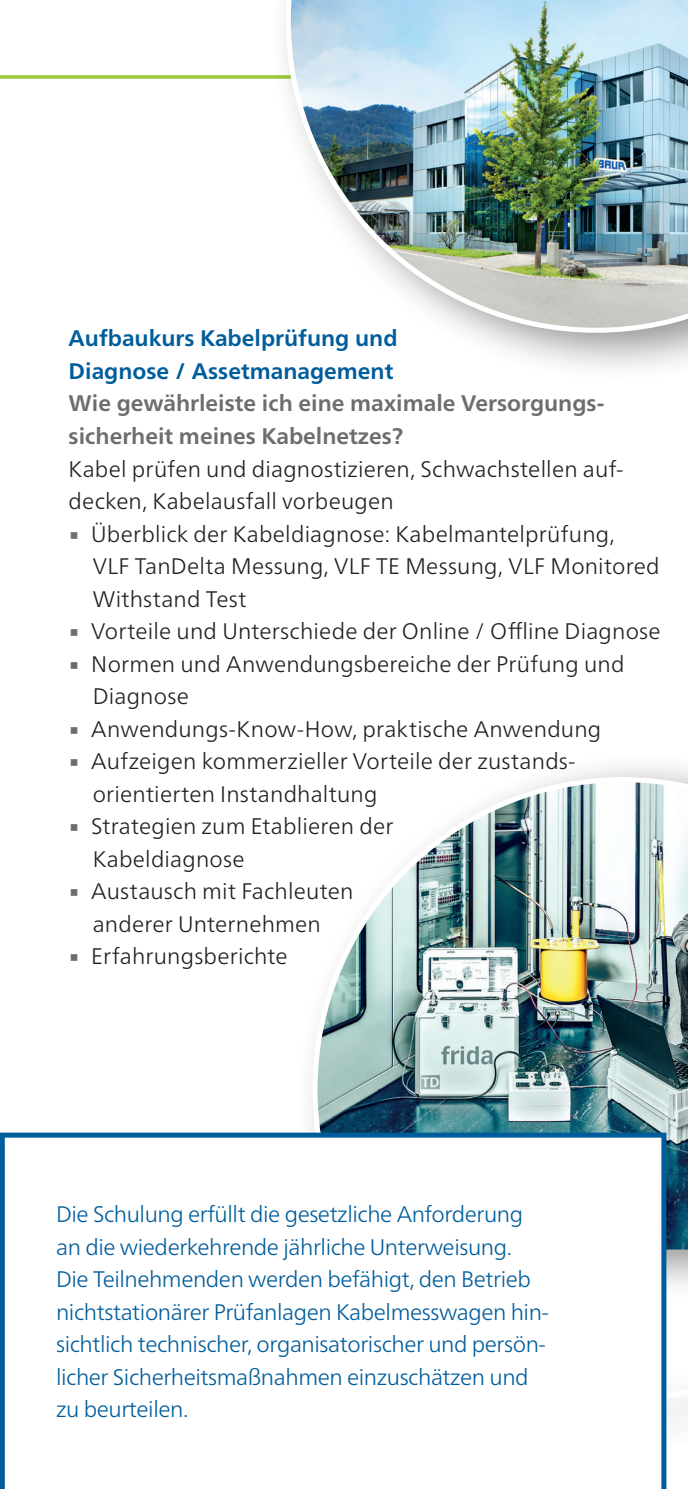
<style>
.page{position:relative;width:688px;height:1489px;background:#fff}
.page>*{position:absolute;margin:0;border:0;box-sizing:border-box;transform-origin:0 0}
.t1{font:300 22.5px/32.5px "Frutiger Neue LTW1 G";letter-spacing:.01em;color:#231f20}
.t2{font:300 22.5px/32.5px "Frutiger Neue LTW1 G";letter-spacing:-.02em;color:#005d9c}
.t3{font:700 22.5px/32.5px "Frutiger Neue LTW1 G";color:#6c6d70}
.t4{font:700 22.5px/32.5px "Frutiger Neue LTW1 G";color:#005d9c}
.s1{font-family:"Lucida Sans Unicode";font-weight:400;color:#6c6d70}
</style>
<div class="page">
<svg style="left:0;top:75px;width:268px;height:4px"></svg>
<div style="left:295px;top:750px;width:392px;height:702px;background:#231f20;opacity:.5"></div>
<img style="left:312px;top:777px;width:375px;height:624px">
<svg style="left:0;top:1132px;width:666px;height:356px"></svg>
<div style="left:268px;top:0;width:419px;height:384px;background:#231f20;opacity:.5"></div>
<img style="left:286px;top:0;width:401px;height:333px">
<p class="t4" style="left:69px;top:321px;width:330px">Aufbaukurs Kabelprüfung und<br>Diagnose / Assetmanagement</p>
<p class="t3" style="left:69px;top:386px;width:537px">Wie gewährleiste ich eine maximale Versorgungs&shy;sicherheit meines Kabelnetzes?</p>
<p class="t1" style="left:69px;top:451px;width:556px">Kabel prüfen und diagnostizieren, Schwachstellen auf&shy;decken, Kabelausfall vorbeugen</p>
<p class="t1" style="left:93px;top:516px;width:568px;text-indent:-24px"><span class="s1">▪</span> Überblick der Kabeldiagnose: Kabelmantelprüfung,<br>VLF TanDelta Messung, VLF TE Messung, VLF Monitored<br>Withstand Test</p>
<p class="t1" style="left:69px;top:613px;width:593px"><span class="s1">▪</span> Vorteile und Unterschiede der Online / Offline Diagnose</p>
<p class="t1" style="left:93px;top:645px;width:533px;text-indent:-24px"><span class="s1">▪</span> Normen und Anwendungsbereiche der Prüfung und<br>Diagnose</p>
<p class="t1" style="left:69px;top:710px;width:534px"><span class="s1">▪</span> Anwendungs-Know-How, praktische Anwendung</p>
<p class="t1" style="left:93px;top:743px;width:484px;text-indent:-24px"><span class="s1">▪</span> Aufzeigen kommerzieller Vorteile der zustands&shy;orientierten Instandhaltung</p>
<p class="t1" style="left:93px;top:808px;width:302px;text-indent:-24px"><span class="s1">▪</span> Strategien zum Etablieren der<br>Kabeldiagnose</p>
<p class="t1" style="left:69px;top:873px;width:286px;text-align:center"><span class="s1">▪</span> Austausch mit Fachleuten anderer Unternehmen</p>
<p class="t1" style="left:69px;top:938px;width:220px"><span class="s1">▪</span> Erfahrungsberichte</p>
<p class="t2" style="left:56px;top:1196px;width:494px">Die Schulung erfüllt die gesetzliche Anforderung an die wiederkehrende jährliche Unterweisung.<br>Die Teilnehmenden werden befähigt, den Betrieb nichtstationärer Prüfanlagen Kabelmesswagen hin&shy;sichtlich technischer, organisatorischer und persön&shy;licher Sicherheitsmaßnahmen einzuschätzen und zu beurteilen.</p>
</div>
